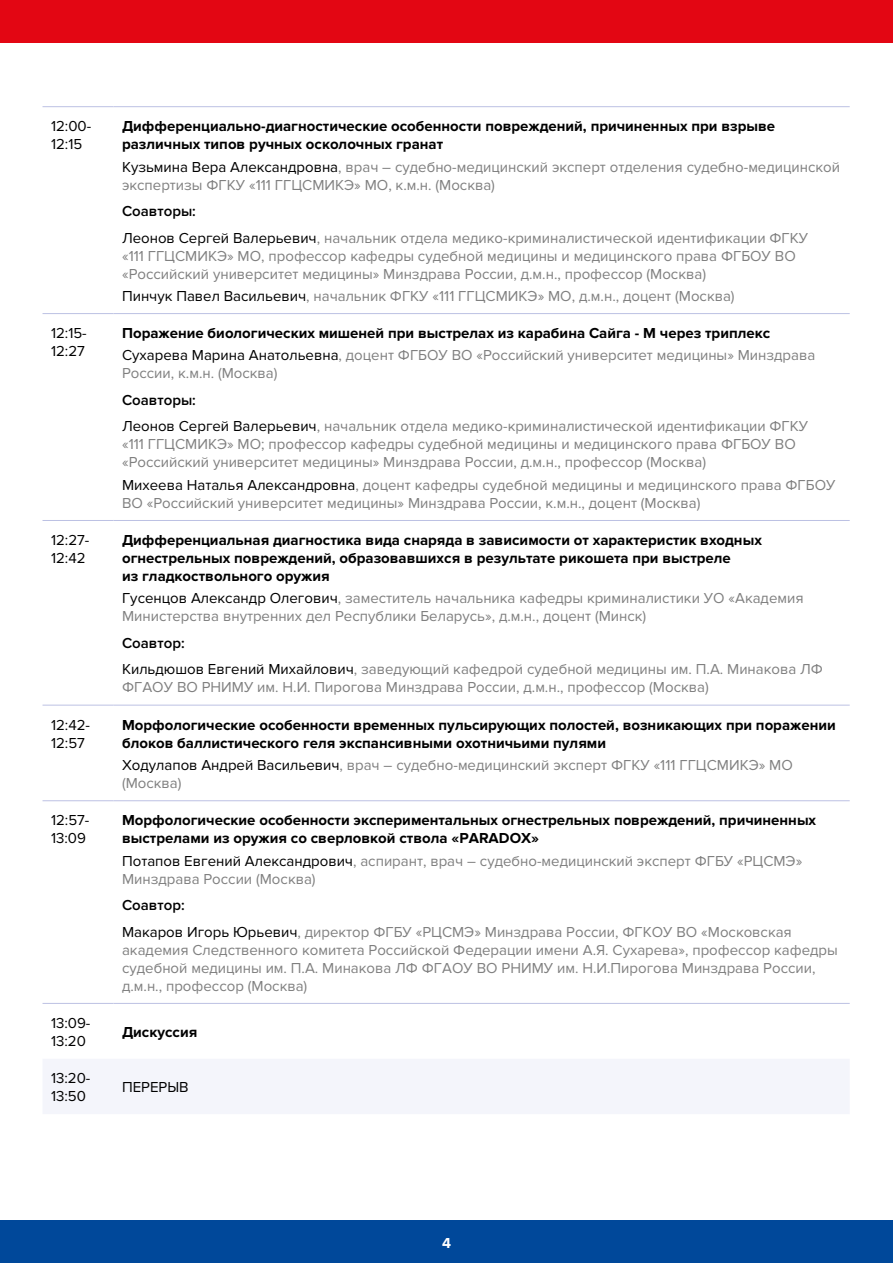
<style>
.page{position:relative;width:893px;height:1263px;background:#fff}
.page>*{position:absolute;margin:0;border:0;box-sizing:border-box;transform-origin:0 0}
.t1{font:15px/18px "Proxima Nova";color:#808080}
.t2{font:700 15px/18px "Proxima Nova";color:#000}
.t3{font:15px/18px "Proxima Nova";color:#000}
.t4{font:700 15px "Proxima Nova";color:#fff}
.s1{color:#000}
.s2{font-weight:600;color:#000}
.s3{font-weight:400}
.s4{font-weight:400;color:#808080}
</style>
<div class="page">
<div style="left:0;top:1220px;width:893px;height:43px;background:#00489a"></div>
<div style="left:0;top:0;width:893px;height:43px;background:#e30613"></div>
<div style="left:43px;top:1059px;width:806px;height:55px;background:#f4f5fb"></div>
<hr style="left:43px;top:106px;width:71px;height:1px;background:#bcc1e3">
<hr style="left:114px;top:106px;width:736px;height:1px;background:#bcc1e3">
<hr style="left:43px;top:313px;width:71px;height:1px;background:#bcc1e3">
<hr style="left:114px;top:313px;width:736px;height:1px;background:#bcc1e3">
<hr style="left:43px;top:520px;width:71px;height:1px;background:#bcc1e3">
<hr style="left:114px;top:520px;width:736px;height:1px;background:#bcc1e3">
<hr style="left:43px;top:705px;width:71px;height:1px;background:#bcc1e3">
<hr style="left:114px;top:705px;width:736px;height:1px;background:#bcc1e3">
<hr style="left:43px;top:800px;width:71px;height:1px;background:#bcc1e3">
<hr style="left:114px;top:800px;width:736px;height:1px;background:#bcc1e3">
<hr style="left:43px;top:1003px;width:71px;height:1px;background:#bcc1e3">
<hr style="left:114px;top:1003px;width:736px;height:1px;background:#bcc1e3">
<p class="t3" style="left:51px;top:118px;width:42px">12:00-<br>12:15</p>
<p class="t2" style="left:122px;top:118px;width:655px">Дифференциально-диагностические особенности повреждений, причиненных при взрыве различных типов ручных осколочных гранат</p>
<p class="t1" style="left:122px;top:158px;width:719px"><span class="s1">Кузьмина Вера Александровна</span>, врач – судебно-медицинский эксперт отделения судебно-медицинской экспертизы ФГКУ «111 ГГЦСМИКЭ» МО, к.м.н. (Москва)</p>
<p class="t1" style="left:122px;top:198px;width:688px;line-height:26.5px"><span class="s2">Соавторы:<br></span><span class="s1">Леонов Сергей Валерьевич</span>, начальник отдела медико-криминалистической идентификации ФГКУ</p>
<p class="t1" style="left:122px;top:247px;width:675px">«111 ГГЦСМИКЭ» МО, профессор кафедры судебной медицины и медицинского права ФГБОУ ВО «Российский университет медицины» Минздрава России, д.м.н., профессор (Москва)</p>
<p class="t1" style="left:122px;top:287px;width:614px"><span class="s1">Пинчук Павел Васильевич</span>, начальник ФГКУ «111 ГГЦСМИКЭ» МО, д.м.н., доцент (Москва)</p>
<p class="t3" style="left:51px;top:324px;width:37px">12:15-<br>12:27</p>
<p class="t2" style="left:122px;top:322px;width:695px;line-height:22.2px">Поражение биологических мишеней при выстрелах из карабина Сайга - М через триплекс<br><span class="s3">Сухарева Марина Анатольевна</span><span class="s4">, доцент ФГБОУ ВО «Российский университет медицины» Минздрава</span></p>
<p class="t1" style="left:122px;top:365px;width:157px">России, к.м.н. (Москва)</p>
<p class="t1" style="left:122px;top:387px;width:688px;line-height:26.5px"><span class="s2">Соавторы:<br></span><span class="s1">Леонов Сергей Валерьевич</span>, начальник отдела медико-криминалистической идентификации ФГКУ</p>
<p class="t1" style="left:122px;top:436px;width:675px">«111 ГГЦСМИКЭ» МО; профессор кафедры судебной медицины и медицинского права ФГБОУ ВО «Российский университет медицины» Минздрава России, д.м.н., профессор (Москва)</p>
<p class="t1" style="left:122px;top:476px;width:715px"><span class="s1">Михеева Наталья Александровна</span>, доцент кафедры судебной медицины и медицинского права ФГБОУ<br>ВО «Российский университет медицины» Минздрава России, к.м.н., доцент (Москва)</p>
<p class="t3" style="left:51px;top:531px;width:40px">12:27-<br>12:42</p>
<p class="t2" style="left:122px;top:531px;width:641px">Дифференциальная диагностика вида снаряда в зависимости от характеристик входных огнестрельных повреждений, образовавшихся в результате рикошета при выстреле<br>из гладкоствольного оружия</p>
<p class="t1" style="left:122px;top:589px;width:683px"><span class="s1">Гусенцов Александр Олегович</span>, заместитель начальника кафедры криминалистики УО «Академия<br>Министерства внутренних дел Республики Беларусь», д.м.н., доцент (Минск)</p>
<p class="t1" style="left:122px;top:630px;width:702px;line-height:26.5px"><span class="s2">Соавтор:<br></span><span class="s1">Кильдюшов Евгений Михайлович</span>, заведующий кафедрой судебной медицины им. П.А. Минакова ЛФ</p>
<p class="t1" style="left:122px;top:679px;width:588px">ФГАОУ ВО РНИМУ им. Н.И. Пирогова Минздрава России, д.м.н., профессор (Москва)</p>
<p class="t3" style="left:51px;top:716px;width:41px">12:42-<br>12:57</p>
<p class="t2" style="left:122px;top:716px;width:715px">Морфологические особенности временных пульсирующих полостей, возникающих при поражении блоков баллистического геля экспансивными охотничьими пулями</p>
<p class="t1" style="left:122px;top:756px;width:672px"><span class="s1">Ходулапов Андрей Васильевич</span>, врач – судебно-медицинский эксперт ФГКУ «111 ГГЦСМИКЭ» МО (Москва)</p>
<p class="t3" style="left:51px;top:811px;width:40px">12:57-<br>13:09</p>
<p class="t2" style="left:122px;top:812px;width:696px">Морфологические особенности экспериментальных огнестрельных повреждений, причиненных выстрелами из оружия со сверловкой ствола «PARADOX»</p>
<p class="t1" style="left:122px;top:852px;width:682px"><span class="s1">Потапов Евгений Александрович</span>, аспирант, врач – судебно-медицинский эксперт ФГБУ «РЦСМЭ»<br>Минздрава России (Москва)</p>
<p class="t1" style="left:122px;top:892px;width:671px;line-height:26.5px"><span class="s2">Соавтор:<br></span><span class="s1">Макаров Игорь Юрьевич</span>, директор ФГБУ «РЦСМЭ» Минздрава России, ФГКОУ ВО «Московская</p>
<p class="t1" style="left:122px;top:941px;width:717px">академия Следственного комитета Российской Федерации имени А.Я. Сухарева», профессор кафедры судебной медицины им. П.А. Минакова ЛФ ФГАОУ ВО РНИМУ им. Н.И.Пирогова Минздрава России, д.м.н., профессор (Москва)</p>
<p class="t3" style="left:51px;top:1014px;width:41px">13:09-<br>13:20</p>
<p class="t2" style="left:122px;top:1023px;width:77px">Дискуссия</p>
<p class="t3" style="left:51px;top:1069px;width:41px">13:20-<br>13:50</p>
<p class="t3" style="left:122px;top:1078px;width:68px">ПЕРЕРЫВ</p>
<p class="t4" style="left:442px;top:1234px;width:10px">4</p>
</div>
